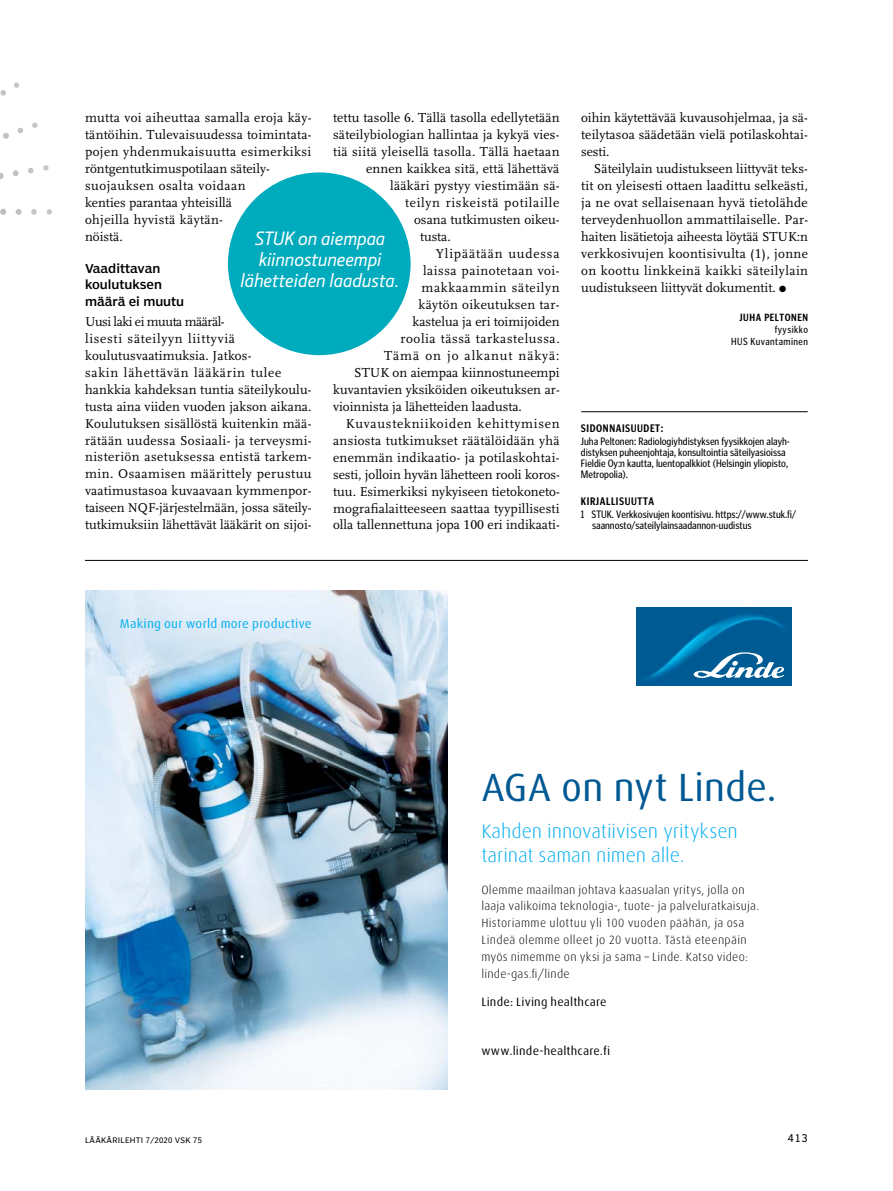
<style>
.page{position:relative;width:893px;height:1191px;background:#fff}
.page>*{position:absolute;margin:0;border:0;box-sizing:border-box;transform-origin:0 0}
.t1{font:39.45px "Linde Dax OT";letter-spacing:-.01em;color:#005993}
.t2{font:300 19.65px/23.7px "Linde Dax OT";letter-spacing:-.005em;color:#00aeef}
.t3{font:italic 500 19.5px/21px "Section";color:#fff;text-align:center}
.t4{font:13.5px/17px "Scala LF";letter-spacing:.015em;color:#000}
.t5{font:13.5px "Scala LF";letter-spacing:-.005em;color:#000}
.t6{font:13.5px "Scala LF";letter-spacing:.055em;color:#000}
.t7{font:13.5px "Scala LF";letter-spacing:.05em;color:#000}
.t8{font:13.5px "Scala LF";letter-spacing:.04em;color:#000}
.t9{font:13.5px "Scala LF";letter-spacing:.035em;color:#000}
.t10{font:13.5px "Scala LF";letter-spacing:.07em;color:#000}
.t11{font:13.5px "Scala LF";letter-spacing:.045em;color:#000}
.t12{font:13.5px "Scala LF";letter-spacing:.06em;color:#000}
.t13{font:12.75px "Linde Dax OT";letter-spacing:.015em;color:#00aeef}
.t14{font:300 12px/17px "Linde Dax OT";letter-spacing:.015em;color:#000}
.t15{font:12px "Linde Dax OT";letter-spacing:.015em;color:#000}
.t16{font:12px/16.5px "Poynter Agate Two";color:#000}
.t17{font:10.95px/10.9px "Poynter Gothic Text Cond";color:#000}
.t18{font:700 10.95px "Poynter Gothic Text Cond";letter-spacing:.05em;color:#000}
.t19{font:10.5px/12px "Poynter Gothic Text Cond";letter-spacing:.04em;color:#000;text-align:right}
.t20{font:700 10.5px "Poynter Gothic Text Cond";letter-spacing:.05em;color:#000}
.t21{font:10.5px "Poynter Agate Zero";color:#000}
.t22{font:7.5px "Poynter Agate Zero";letter-spacing:.03em;color:#000}
</style>
<div class="page">
<hr style="left:85px;top:560px;width:723px;height:1px;background:#000">
<div style="left:228px;top:172px;width:183px;height:183px;background:#00abbd;border-radius:50%"></div>
<hr style="left:581px;top:411px;width:227px;height:1px;background:#000">
<svg style="left:47px;top:209px;width:5px;height:5px"></svg>
<svg style="left:31px;top:209px;width:6px;height:6px"></svg>
<svg style="left:16px;top:209px;width:6px;height:6px"></svg>
<svg style="left:0;top:209px;width:6px;height:6px"></svg>
<svg style="left:43px;top:165px;width:6px;height:6px"></svg>
<svg style="left:28px;top:168px;width:6px;height:6px"></svg>
<div style="left:12px;top:170px;width:7px;height:6px;background:#c2c1c1;border-radius:50%"></div>
<svg style="left:0;top:172px;width:4px;height:7px"></svg>
<svg style="left:32px;top:122px;width:6px;height:6px"></svg>
<svg style="left:17px;top:127px;width:7px;height:7px"></svg>
<svg style="left:3px;top:133px;width:6px;height:6px"></svg>
<svg style="left:14px;top:82px;width:6px;height:6px"></svg>
<svg style="left:0;top:90px;width:6px;height:6px"></svg>
<img style="left:85px;top:590px;width:362px;height:499px">
<img style="left:637px;top:608px;width:155px;height:77px">
<svg style="left:694px;top:652px;width:90px;height:26px"></svg>
<p class="t4" style="left:85px;top:110px;width:228px">mutta voi aiheuttaa samalla eroja käy&shy;täntöihin. Tulevaisuudessa toimintata&shy;pojen yhdenmukaisuutta esimerkiksi röntgentutkimuspotilaan säteily&shy;suojauksen osalta voidaan<br>kenties parantaa yhteisillä<br>ohjeilla hyvistä käytän-<br>nöistä.</p>
<p class="t16" style="left:85px;top:260px;width:101px">Vaadittavan koulutuksen määrä ei muutu</p>
<p class="t4" style="left:85px;top:313px;width:228px">Uusi laki ei muuta määräl-<br>lisesti säteilyyn liittyviä koulutusvaatimuksia. Jatkos-<br>sakin lähettävän lääkärin tulee hankkia kahdeksan tuntia säteilykoulu&shy;tusta aina viiden vuoden jakson aikana.<br>Koulutuksen sisällöstä kuitenkin mää&shy;rätään uudessa Sosiaali- ja terveysmi&shy;nisteriön asetuksessa entistä tarkem&shy;min. Osaamisen määrittely perustuu vaatimustasoa kuvaavaan kymmenpor&shy;taiseen NQF-järjestelmään, jossa säteily&shy;tutkimuksiin lähettävät lääkärit on sijoi-</p>
<p class="t4" style="left:333px;top:110px;width:228px">tettu tasolle 6. Tällä tasolla edellytetään</p>
<p class="t4" style="left:333px;top:127px;width:228px">säteilybiologian hallintaa ja kykyä vies-</p>
<p class="t4" style="left:333px;top:144px;width:228px">tiä siitä yleisellä tasolla. Tällä haetaan</p>
<p class="t4" style="left:366px;top:161px;width:195px">ennen kaikkea sitä, että lähettävä</p>
<p class="t4" style="left:390px;top:178px;width:171px">lääkäri pystyy viestimään sä-</p>
<p class="t7" style="left:405px;top:195px;width:156px">teilyn riskeistä potilaille</p>
<p class="t4" style="left:414px;top:211px;width:147px">osana tutkimusten oikeu-</p>
<p class="t4" style="left:420px;top:228px;width:32px">tusta.</p>
<p class="t12" style="left:436px;top:246px;width:125px">Ylipäätään uudessa</p>
<p class="t9" style="left:423px;top:263px;width:138px">laissa painotetaan voi-</p>
<p class="t11" style="left:422px;top:280px;width:139px">makkaammin säteilyn</p>
<p class="t4" style="left:419px;top:296px;width:142px">käytön oikeutuksen tar-</p>
<p class="t4" style="left:413px;top:313px;width:148px">kastelua ja eri toimijoiden</p>
<p class="t8" style="left:401px;top:331px;width:161px">roolia tässä tarkastelussa.</p>
<p class="t10" style="left:384px;top:348px;width:177px">Tämä on jo alkanut näkyä:</p>
<p class="t4" style="left:354px;top:364px;width:207px">STUK on aiempaa kiinnostuneempi</p>
<p class="t4" style="left:333px;top:381px;width:228px">kuvantavien yksiköiden oikeutuksen ar-</p>
<p class="t4" style="left:333px;top:398px;width:190px">vioinnista ja lähetteiden laadusta.</p>
<p class="t6" style="left:346px;top:416px;width:215px">Kuvaustekniikoiden kehittymisen</p>
<p class="t4" style="left:333px;top:432px;width:228px">ansiosta tutkimukset räätälöidään yhä</p>
<p class="t4" style="left:333px;top:449px;width:228px">enemmän indikaatio- ja potilaskohtai-</p>
<p class="t5" style="left:333px;top:467px;width:228px">sesti, jolloin hyvän lähetteen rooli koros-</p>
<p class="t4" style="left:333px;top:483px;width:228px">tuu. Esimerkiksi nykyiseen tietokoneto-</p>
<p class="t4" style="left:333px;top:500px;width:228px">mografialaitteeseen saattaa tyypillisesti</p>
<p class="t4" style="left:333px;top:517px;width:228px">olla tallennettuna jopa 100 eri indikaati-</p>
<h3 class="t3" style="left:241px;top:228px;width:161px">STUK on aiempaa kiinnostuneempi lähetteiden laadusta.</h3>
<p class="t4" style="left:581px;top:110px;width:228px;text-align:justify">oihin käytettävää kuvausohjelmaa, ja sä&shy;teilytasoa säädetään vielä potilaskohtai&shy;sesti.</p>
<p class="t4" style="left:581px;top:160px;width:228px;text-align:justify;text-indent:13px">Säteilylain uudistukseen liittyvät teks&shy;tit on yleisesti ottaen laadittu selkeästi, ja ne ovat sellaisenaan hyvä tietolähde terveydenhuollon ammattilaiselle. Par&shy;haiten lisätietoja aiheesta löytää STUK:n verkkosivujen koontisivulta (1), jonne on koottu linkkeinä kaikki säteilylain uudistukseen liittyvät dokumentit. ●</p>
<p class="t20" style="left:740px;top:311px;width:70px">JUHA PELTONEN</p>
<p class="t19" style="left:731px;top:323px;width:78px">fyysikko<br>HUS Kuvantaminen</p>
<p class="t18" style="left:581px;top:421px;width:84px">SIDONNAISUUDET:</p>
<p class="t17" style="left:581px;top:436px;width:210px">Juha Peltonen: Radiologiyhdistyksen fyysikkojen alayh&shy;distyksen puheenjohtaja, konsultointia säteilyasioissa Fieldie Oy:n kautta, luentopalkkiot (Helsingin yliopisto, Metropolia).</p>
<p class="t18" style="left:581px;top:494px;width:75px">KIRJALLISUUTTA</p>
<p class="t17" style="left:592px;top:508px;width:206px;text-indent:-11px">1 STUK. Verkkosivujen koontisivu. https://www.stuk.fi/ saannosto/sateilylainsaadannon-uudistus</p>
<p class="t13" style="left:120px;top:615px;width:193px">Making our world more productive</p>
<h1 class="t1" style="left:481px;top:762px;width:297px">AGA on nyt Linde.</h1>
<h2 class="t2" style="left:481px;top:818px;width:258px">Kahden innovatiivisen yrityksen tarinat saman nimen alle.</h2>
<p class="t14" style="left:481px;top:880px;width:279px">Olemme maailman johtava kaasualan yritys, jolla on laaja valikoima teknologia-, tuote- ja palveluratkaisuja.<br>Historiamme ulottuu yli 100 vuoden päähän, ja osa Lindeä olemme olleet jo 20 vuotta. Tästä eteenpäin myös nimemme on yksi ja sama – Linde. Katso video: linde-gas.fi/linde</p>
<p class="t15" style="left:481px;top:994px;width:127px">Linde: Living healthcare</p>
<p class="t15" style="left:481px;top:1042px;width:130px">www.linde-healthcare.fi</p>
<p class="t22" style="left:85px;top:1135px;width:118px">LÄÄKÄRILEHTI 7/2020 VSK 75</p>
<p class="t21" style="left:788px;top:1132px;width:22px">413</p>
</div>
